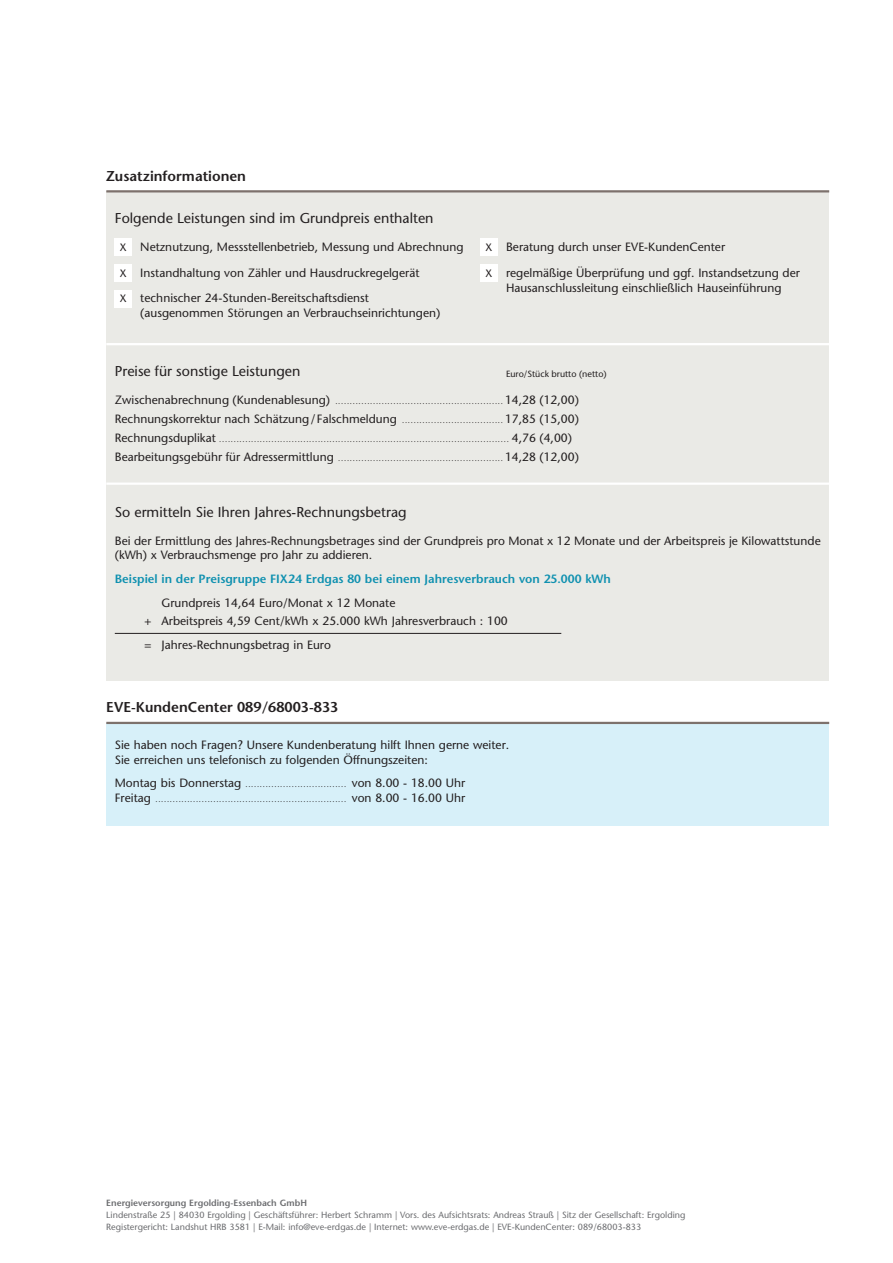
<style>
.page{position:relative;width:893px;height:1263px;background:#fff}
.page>*{position:absolute;margin:0;border:0;box-sizing:border-box;transform-origin:0 0}
.t1{font:14.25px "Stone Sans";color:#231f20}
.t2{font:600 14.25px "Stone Sans";color:#231f20}
.t3{font:12px/25.5px "Stone Sans";color:#231f20}
.t4{font:600 12px "Stone Sans";color:#1091b0}
.t5{font:10.65px "Stone Sans";color:#231f20}
.t6{font:9px/12px "Stone Sans";color:#6c6d70}
.t7{font:600 9px "Stone Sans";color:#6c6d70}
.t8{font:9px "Stone Sans";color:#231f20}
.t9{font:7.5px "Stone Sans";color:#231f20}
.s1{font-size:12px}
.s2{font-size:7.5px}
</style>
<div class="page">
<div style="left:106px;top:191px;width:723px;height:489px;background:#eaeae6"></div>
<hr style="left:115px;top:633px;width:446px;height:1px;background:#231f20">
<hr style="left:106px;top:190px;width:723px;height:2px;background:#7d716c">
<hr style="left:106px;top:343px;width:723px;height:2px;background:#fff">
<hr style="left:106px;top:482px;width:723px;height:3px;background:#fff">
<div style="left:115px;top:239px;width:17px;height:17px;background:#fff"></div>
<div style="left:480px;top:239px;width:17px;height:17px;background:#fff"></div>
<div style="left:115px;top:264px;width:17px;height:17px;background:#fff"></div>
<div style="left:480px;top:264px;width:17px;height:17px;background:#fff"></div>
<div style="left:115px;top:290px;width:17px;height:17px;background:#fff"></div>
<div style="left:106px;top:723px;width:723px;height:102px;background:#d7f0f9"></div>
<hr style="left:106px;top:722px;width:723px;height:2px;background:#7d716c">
<p class="t2" style="left:106px;top:167px;width:141px">Zusatzinformationen</p>
<p class="t1" style="left:115px;top:210px;width:320px">Folgende Leistungen sind im Grundpreis enthalten</p>
<p class="t3" style="left:140px;top:234px;width:325px">Netznutzung, Messstellenbetrieb, Messung und Abrechnung<br>Instandhaltung von Zähler und Hausdruckregelgerät technischer 24-Stunden-Bereitschaftsdienst</p>
<p class="t3" style="left:140px;top:300px;width:301px">(ausgenommen Störungen an Verbrauchseinrichtungen)</p>
<p class="t5" style="left:120px;top:241px;width:8px">X</p>
<p class="t5" style="left:486px;top:241px;width:8px">X</p>
<p class="t5" style="left:120px;top:267px;width:8px">X</p>
<p class="t5" style="left:486px;top:267px;width:8px">X</p>
<p class="t5" style="left:120px;top:292px;width:8px">X</p>
<p class="t3" style="left:506px;top:234px;width:295px">Beratung durch unser EVE-KundenCenter<br>regelmäßige Überprüfung und ggf. Instandsetzung der</p>
<p class="t3" style="left:506px;top:275px;width:277px">Hausanschlussleitung einschließlich Hauseinführung</p>
<p class="t1" style="left:115px;top:363px;width:187px">Preise für sonstige Leistungen</p>
<p class="t8" style="left:506px;top:368px;width:102px">Euro/Stück brutto (netto)</p>
<p class="t9" style="left:115px;top:397px;width:466px"><span class="s1">Zwischenabrechnung (Kundenablesung)</span> .......................................................... <span class="s1">14,28 (12,00)</span></p>
<p class="t3" style="left:115px;top:406px;width:466px">Rechnungskorrektur nach Schätzung/ Falschmeldung <span class="s2">...................................</span> 17,85 (15,00)</p>
<p class="t9" style="left:115px;top:435px;width:459px"><span class="s1">Rechnungsduplikat</span> .................................................................................................... <span class="s1">4,76 (4,00)</span></p>
<p class="t9" style="left:115px;top:454px;width:466px"><span class="s1">Bearbeitungsgebühr für Adressermittlung</span> ......................................................... <span class="s1">14,28 (12,00)</span></p>
<p class="t1" style="left:115px;top:503px;width:293px">So ermitteln Sie Ihren Jahres-Rechnungsbetrag</p>
<p class="t3" style="left:115px;top:533px;width:707px;line-height:14.2px">Bei der Ermittlung des Jahres-Rechnungsbetrages sind der Grundpreis pro Monat x 12 Monate und der Arbeitspreis je Kilowattstunde (kWh) x Verbrauchsmenge pro Jahr zu addieren.</p>
<p class="t4" style="left:115px;top:572px;width:498px">Beispiel in der Preisgruppe FIX24 Erdgas 80 bei einem Jahresverbrauch von 25.000 kWh</p>
<p class="t3" style="left:145px;top:594px;width:365px;line-height:18px;text-indent:17px">Grundpreis 14,64 Euro/Monat x 12 Monate<br>+ Arbeitspreis 4,59 Cent/kWh x 25.000 kWh Jahresverbrauch : 100</p>
<p class="t3" style="left:145px;top:632px;width:188px">= Jahres-Rechnungsbetrag in Euro</p>
<p class="t2" style="left:106px;top:699px;width:234px">EVE-KundenCenter 089/68003-833</p>
<p class="t3" style="left:115px;top:738px;width:396px;line-height:15px">Sie haben noch Fragen? Unsere Kundenberatung hilft Ihnen gerne weiter.<br>Sie erreichen uns telefonisch zu folgenden Öffnungszeiten:</p>
<p class="t3" style="left:115px;top:770px;width:352px">Montag bis Donnerstag <span class="s2">...................................</span> von 8.00 - 18.00 Uhr</p>
<p class="t9" style="left:115px;top:795px;width:352px"><span class="s1">Freitag</span> .................................................................. <span class="s1">von 8.00 - 16.00 Uhr</span></p>
<p class="t7" style="left:106px;top:1197px;width:202px">Energieversorgung Ergolding-Essenbach GmbH</p>
<p class="t6" style="left:106px;top:1209px;width:581px">Lindenstraße 25 | 84030 Ergolding | Geschäftsführer: Herbert Schramm | Vors. des Aufsichtsrats: Andreas Strauß | Sitz der Gesellschaft: Ergolding<br>Registergericht: Landshut HRB 3581 | E-Mail: info@eve-erdgas.de | Internet: www.eve-erdgas.de | EVE-KundenCenter: 089/68003-833</p>
</div>
